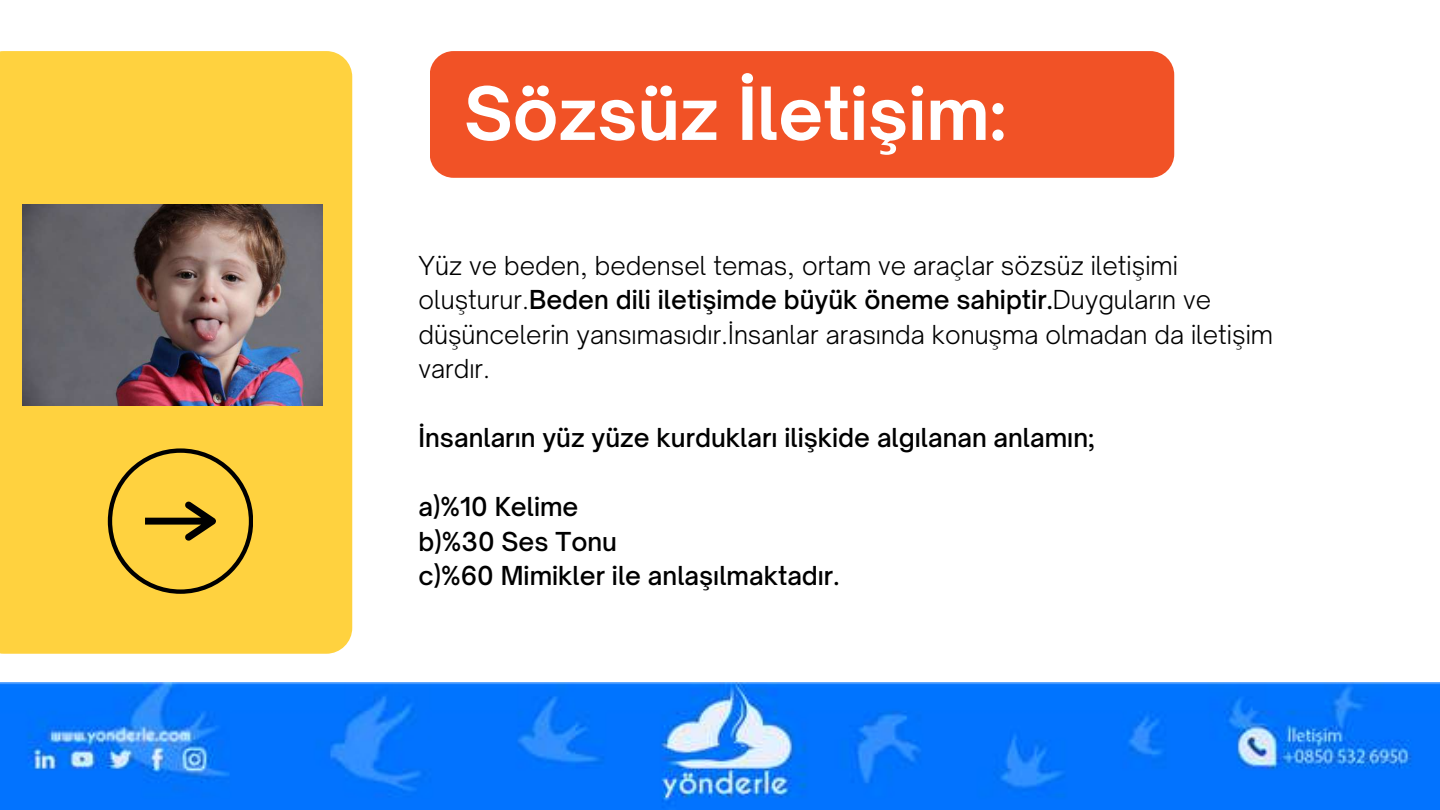
<style>
.page{position:relative;width:1440px;height:810px;background:#fff}
.page>*{position:absolute;margin:0;border:0;box-sizing:border-box;transform-origin:0 0}
.t1{font:700 70px "Open Sauce One";color:#fff}
.t2{font:300 25px/34.5px "Open Sauce One";color:#000}
.t3{font:500 25px/34.5px "Open Sauce One";color:#000}
.s1{font-weight:500}
</style>
<div class="page">
<div style="left:430px;top:51px;width:744px;height:127px;background:#f15226;border-radius:24px"></div>
<div style="left:0;top:51px;width:352px;height:603px;background:#ffd23f"></div>
<svg style="left:108px;top:448px;width:145px;height:146px"></svg>
<img style="left:0;top:682px;width:1440px;height:128px">
<img style="left:23px;top:205px;width:300px;height:200px">
<h1 class="t1" style="left:464px;top:70px;width:544px">Sözsüz İletişim:</h1>
<p class="t2" style="left:419px;top:248px;width:856px">Yüz ve beden, bedensel temas, ortam ve araçlar sözsüz iletişimi oluşturur.<span class="s1">Beden dili iletişimde büyük öneme sahiptir.</span>Duyguların ve düşüncelerin yansımasıdır.İnsanlar arasında konuşma olmadan da iletişim vardır.</p>
<p class="t3" style="left:419px;top:420px;width:678px">İnsanların yüz yüze kurdukları ilişkide algılanan anlamın;</p>
<p class="t3" style="left:419px;top:489px;width:422px">a)%10 Kelime<br>b)%30 Ses Tonu<br>c)%60 Mimikler ile anlaşılmaktadır.</p>
</div>
